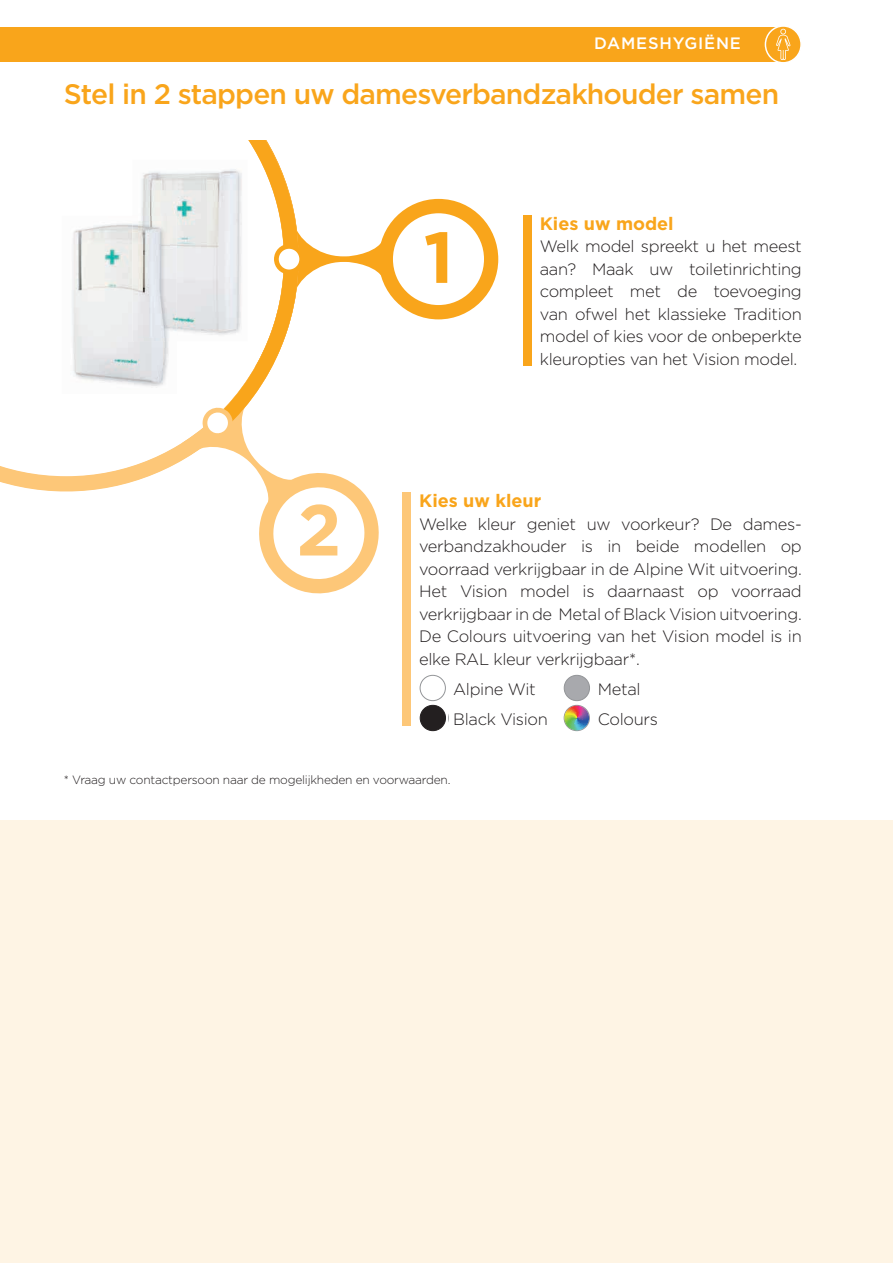
<style>
.page{position:relative;width:893px;height:1263px;background:#fff}
.page>*{position:absolute;margin:0;border:0;box-sizing:border-box;transform-origin:0 0}
.t1{font:700 72px "Gotham";color:#f9a51b}
.t2{font:700 72px "Gotham";color:#fdc778}
.t3{font:500 28.2px "Gotham";letter-spacing:-.03em;color:#f9a51b}
.t4{font:700 18px "Gotham";color:#f9a51b}
.t5{font:300 16.5px/22.5px "Gotham";letter-spacing:-.02em;color:#231f20;text-align:justify}
.t6{font:500 16.5px "Gotham";letter-spacing:.05em;color:#fff}
.t7{font:300 12px "Gotham";letter-spacing:-.02em;color:#231f20}
</style>
<div class="page">
<div style="left:402px;top:493px;width:9px;height:233px;background:#fdc778"></div>
<div style="left:523px;top:215px;width:8px;height:151px;background:#f9a51b"></div>
<svg style="left:0;top:434px;width:195px;height:58px"></svg>
<svg style="left:230px;top:61px;width:96px;height:341px"></svg>
<svg style="left:195px;top:402px;width:184px;height:192px"></svg>
<svg style="left:274px;top:199px;width:224px;height:120px"></svg>
<div style="left:0;top:820px;width:893px;height:443px;background:#fef4e4"></div>
<div style="left:0;top:0;width:318px;height:140px;background:#fff"></div>
<img style="left:230px;top:160px;width:17px;height:181px">
<img style="left:141px;top:168px;width:102px;height:169px">
<img style="left:141px;top:216px;width:36px;height:121px">
<img style="left:72px;top:223px;width:97px;height:165px">
<img style="left:132px;top:223px;width:37px;height:118px">
<img style="left:138px;top:221px;width:32px;height:116px">
<div style="left:0;top:27px;width:787px;height:34px;background:#f9a51b"></div>
<svg style="left:765px;top:26px;width:36px;height:37px"></svg>
<div style="left:765px;top:25px;width:37px;height:39px;border:1px solid #fff;border-radius:50%"></div>
<svg style="left:776px;top:29px;width:14px;height:31px"></svg>
<div style="left:420px;top:705px;width:25px;height:26px;background:#231f20;border-radius:50%"></div>
<div style="left:420px;top:705px;width:26px;height:26px;border:1px solid #231f20;border-radius:50%"></div>
<div style="left:564px;top:675px;width:25px;height:26px;background:#a8a9ad;border-radius:50%"></div>
<div style="left:564px;top:675px;width:26px;height:26px;border:1px solid #939598;border-radius:50%"></div>
<div style="left:420px;top:675px;width:26px;height:26px;border:1px solid #939598;border-radius:50%"></div>
<div style="left:564px;top:705px;width:26px;height:26px;border:1px solid #939598;border-radius:50%"></div>
<svg style="left:564px;top:706px;width:25px;height:24px"></svg>
<p class="t6" style="left:594px;top:33px;width:148px">DAMESHYGIËNE</p>
<h2 class="t3" style="left:64px;top:75px;width:717px">Stel in 2 stappen uw damesverbandzakhouder samen</h2>
<h1 class="t2" style="left:297px;top:482px;width:46px">2</h1>
<h1 class="t1" style="left:423px;top:210px;width:32px">1</h1>
<p class="t4" style="left:540px;top:211px;width:135px">Kies uw model</p>
<p class="t5" style="left:540px;top:235px;width:264px">Welk model spreekt u het meest aan? Maak uw toiletinrichting compleet met de toevoeging van ofwel het klassieke Tradition model of kies voor de onbeperkte kleuropties van het Vision model.</p>
<p class="t4" style="left:419px;top:489px;width:124px">Kies uw kleur</p>
<p class="t5" style="left:419px;top:512px;width:384px">Welke kleur geniet uw voorkeur? De dames&shy;verbandzakhouder is in beide modellen op voorraad verkrijgbaar in de Alpine Wit uitvoering.<br>Het Vision model is daarnaast op voorraad verkrijgbaar in de Metal of Black Vision uitvoering.<br>De Colours uitvoering van het Vision model is in elke RAL kleur verkrijgbaar*.</p>
<p class="t5" style="left:453px;top:677px;width:84px">Alpine Wit</p>
<p class="t5" style="left:598px;top:677px;width:44px">Metal</p>
<p class="t5" style="left:453px;top:707px;width:96px">Black Vision</p>
<p class="t5" style="left:598px;top:707px;width:62px">Colours</p>
<p class="t7" style="left:64px;top:772px;width:388px">* Vraag uw contactpersoon naar de mogelijkheden en voorwaarden.</p>
</div>
